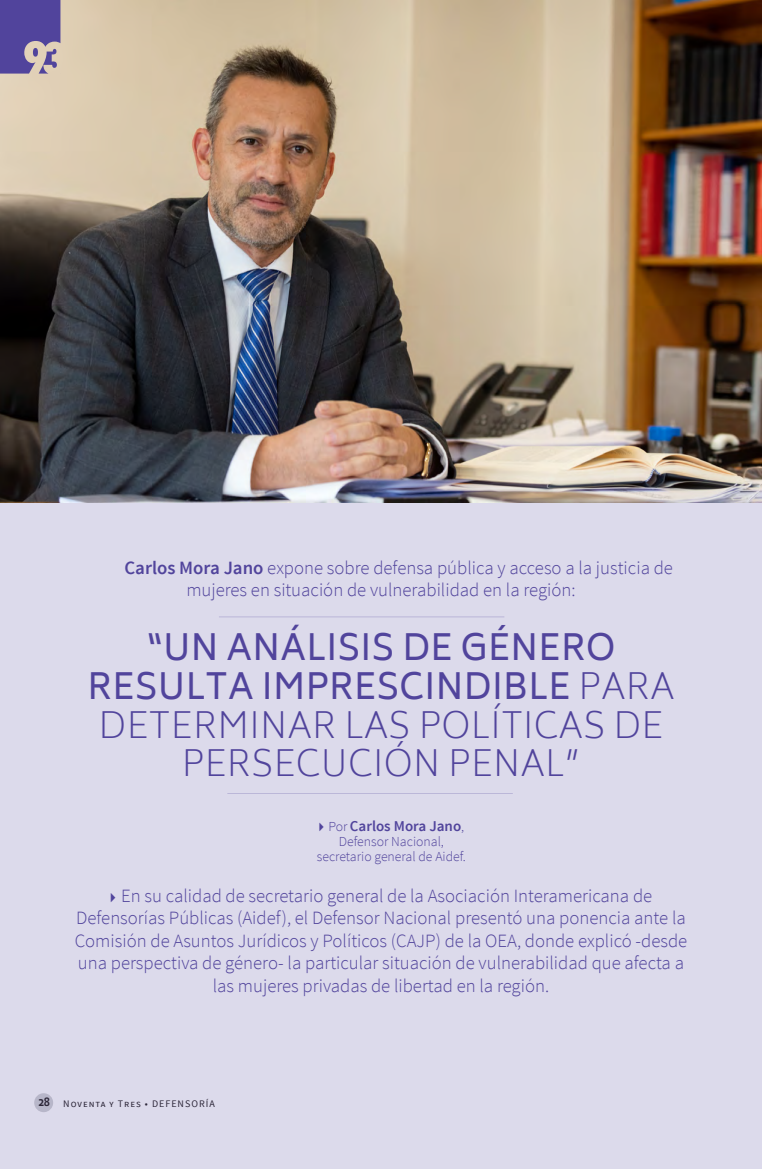
<style>
.page{position:relative;width:762px;height:1170px;background:#fff}
.page>*{position:absolute;margin:0;border:0;box-sizing:border-box;transform-origin:0 0}
.t1{font:200 35px/38.8px "Biryani";letter-spacing:.01em;color:#51449c;text-align:center}
.Plain_Text{font:300 18.75px/22.5px "Source Sans Pro";color:#51449c;text-align:center}
.t2{font:600 15px "Source Sans Pro";color:#51449c}
.t3{font:300 13.75px "Source Sans Pro";color:#51449c}
.t4{font:10px "Source Sans Pro";letter-spacing:.1em;color:#231f20}
.s1{font-weight:600}
.s2{font-weight:400}
.s3{font-family:"Idealist Sans";font-weight:300;font-size:16.25px}
.s4{font-weight:300;font-size:13.75px}
.s5{font-family:"Idealist Sans";font-size:17.5px}
.s6{font-family:"Vista Sans Med";font-size:12.5px}
</style>
<div class="page">
<div style="left:0;top:503px;width:762px;height:666px;background:#dcdaeb"></div>
<img style="left:0;top:0;width:762px;height:503px">
<hr style="left:227px;top:793px;width:286px;height:1px;background:#51449c">
<hr style="left:219px;top:616px;width:285px;height:1px;background:#51449c">
<svg style="left:0;top:0;width:60px;height:74px;background:#6b5ea1"></svg>
<p class="Plain_Text" style="left:186px;top:557px;width:488px;line-height:21.2px;text-align:left;text-indent:-62px"><span class="s1">Carlos Mora Jano</span> expone sobre defensa pública y acceso a la justicia de mujeres en situación de vulnerabilidad en la región:</p>
<p class="t1" style="left:87px;top:628px;width:588px"><span class="s2">“UN ANÁLISIS DE GÉNERO<br>RESULTA IMPRESCINDIBLE</span> PARA<br>DETERMINAR LAS POLÍTICAS DE<br>PERSECUCIÓN PENAL”</p>
<p class="t2" style="left:318px;top:816px;width:147px"><span class="s3">►</span> <span class="s4">Por</span> Carlos Mora Jano<span class="s4">,</span></p>
<p class="t3" style="left:339px;top:833px;width:107px">Defensor Nacional,</p>
<p class="t3" style="left:317px;top:848px;width:151px">secretario general de Aidef.</p>
<p class="Plain_Text" style="left:75px;top:884px;width:614px"><span class="s5">►</span> En su calidad de secretario general de la Asociación Interamericana de Defensorías Públicas (Aidef), el Defensor Nacional presentó una ponencia ante la Comisión de Asuntos Jurídicos y Políticos (CAJP) de la OEA, donde explicó -desde una perspectiva de género- la particular situación de vulnerabilidad que afecta a las mujeres privadas de libertad en la región.</p>
<p class="t4" style="left:38px;top:1096px;width:178px"><span class="s6">28</span> Noventa y Tres • DEFENSORÍA</p>
</div>
